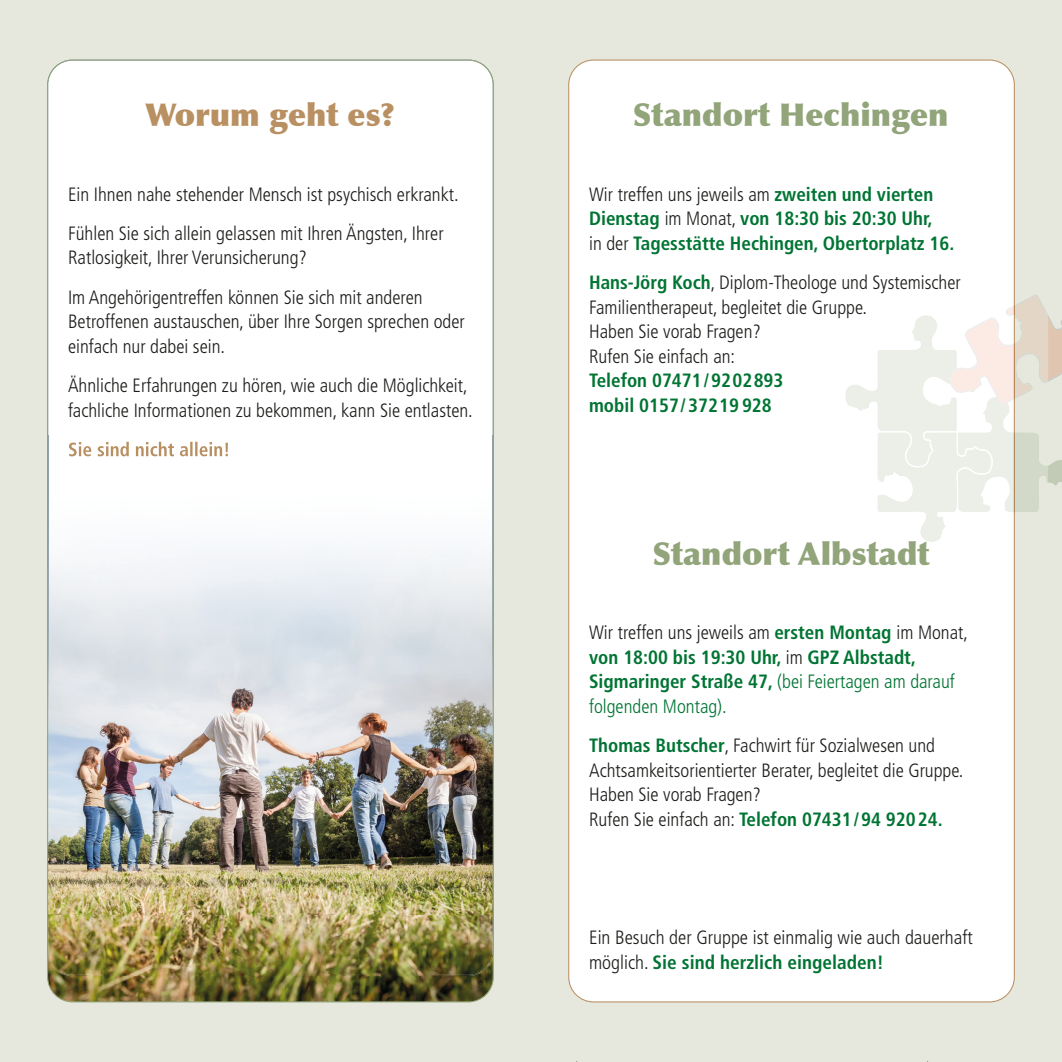
<style>
.page{position:relative;width:1062px;height:1062px;background:#e6e7dd}
.page>*{position:absolute;margin:0;border:0;box-sizing:border-box;transform-origin:0 0}
.t1{font:900 31.5px "Optima";color:#92a479}
.t2{font:900 31.5px "Optima";color:#869b6f}
.t3{font:900 31.5px "Optima";color:#b99062}
.t4{font:300 condensed 19.25px/24.5px "Frutiger LT Std";color:#1d1d1b}
.t5{font:700 condensed 19.25px/24.5px "Frutiger LT Std";color:#007433}
.s1{font-weight:300;color:#1d1d1b}
.s2{font-weight:700;color:#007433}
.s3{font-weight:300}
</style>
<div class="page">
<div style="left:568px;top:60px;width:446px;height:942px;background:#fff"></div>
<div style="left:47px;top:60px;width:447px;height:375px;background:#fff"></div>
<img style="left:49px;top:976px;width:443px;height:26px">
<img style="left:49px;top:435px;width:443px;height:540px">
<img style="left:69px;top:442px;width:159px;height:14px">
<img style="left:49px;top:735px;width:54px;height:241px">
<img style="left:437px;top:735px;width:55px;height:241px">
<img style="left:103px;top:975px;width:335px;height:1px">
<svg style="left:843px;top:294px;width:219px;height:249px"></svg>
<h1 class="t3" style="left:145px;top:96px;width:251px">Worum geht es?</h1>
<p class="t4" style="left:68px;top:174px;width:392px;line-height:39.4px">Ein Ihnen nahe stehender Mensch ist psychisch erkrankt.<br>Fühlen Sie sich allein gelassen mit Ihren Ängsten, Ihrer</p>
<p class="t4" style="left:68px;top:238px;width:356px;line-height:39.4px">Ratlosigkeit, Ihrer Verunsicherung?<br>Im Angehörigentreffen können Sie sich mit anderen</p>
<p class="t4" style="left:68px;top:310px;width:398px">Betroffenen austauschen, über Ihre Sorgen sprechen oder einfach nur dabei sein.</p>
<p class="t4" style="left:68px;top:374px;width:406px">Ähnliche Erfahrungen zu hören, wie auch die Möglichkeit, fachliche Informationen zu bekommen, kann Sie entlasten.</p>
<h1 class="t1" style="left:633px;top:96px;width:317px">Standort Hechingen</h1>
<p class="t5" style="left:589px;top:182px;width:367px"><span class="s1">Wir treffen uns jeweils am</span> zweiten und vierten<br>Dienstag <span class="s1">im Monat,</span> von 18:30 bis 20:30 Uhr,<br><span class="s1">in der</span> Tagesstätte Hechingen, Obertorplatz 16.</p>
<p class="t4" style="left:589px;top:270px;width:373px"><span class="s2">Hans-Jörg Koch</span>, Diplom-Theologe und Systemischer Familientherapeut, begleitet die Gruppe.<br>Haben Sie vorab Fragen?<br>Rufen Sie einfach an:</p>
<p class="t5" style="left:589px;top:368px;width:196px">Telefon 07471 / 9202893 mobil 0157 / 37219 928</p>
<h1 class="t2" style="left:652px;top:535px;width:278px">Standort Albstadt</h1>
<p class="t5" style="left:589px;top:620px;width:380px"><span class="s1">Wir treffen uns jeweils am</span> ersten Montag <span class="s1">im Monat, </span>von 18:00 bis 19:30 Uhr, <span class="s1">im</span> GPZ Albstadt, Sigmaringer Straße 47, <span class="s3">(bei Feiertagen am darauf folgenden Montag).</span></p>
<p class="t4" style="left:589px;top:733px;width:376px"><span class="s2">Thomas Butscher</span>, Fachwirt für Sozialwesen und Achtsamkeitsorientierter Berater, begleitet die Gruppe.<br>Haben Sie vorab Fragen?<br>Rufen Sie einfach an: <span class="s2">Telefon 07431 / 94 92024.</span></p>
<p class="t4" style="left:589px;top:925px;width:385px">Ein Besuch der Gruppe ist einmalig wie auch dauerhaft möglich. <span class="s2">Sie sind herzlich eingeladen!</span></p>
</div>
